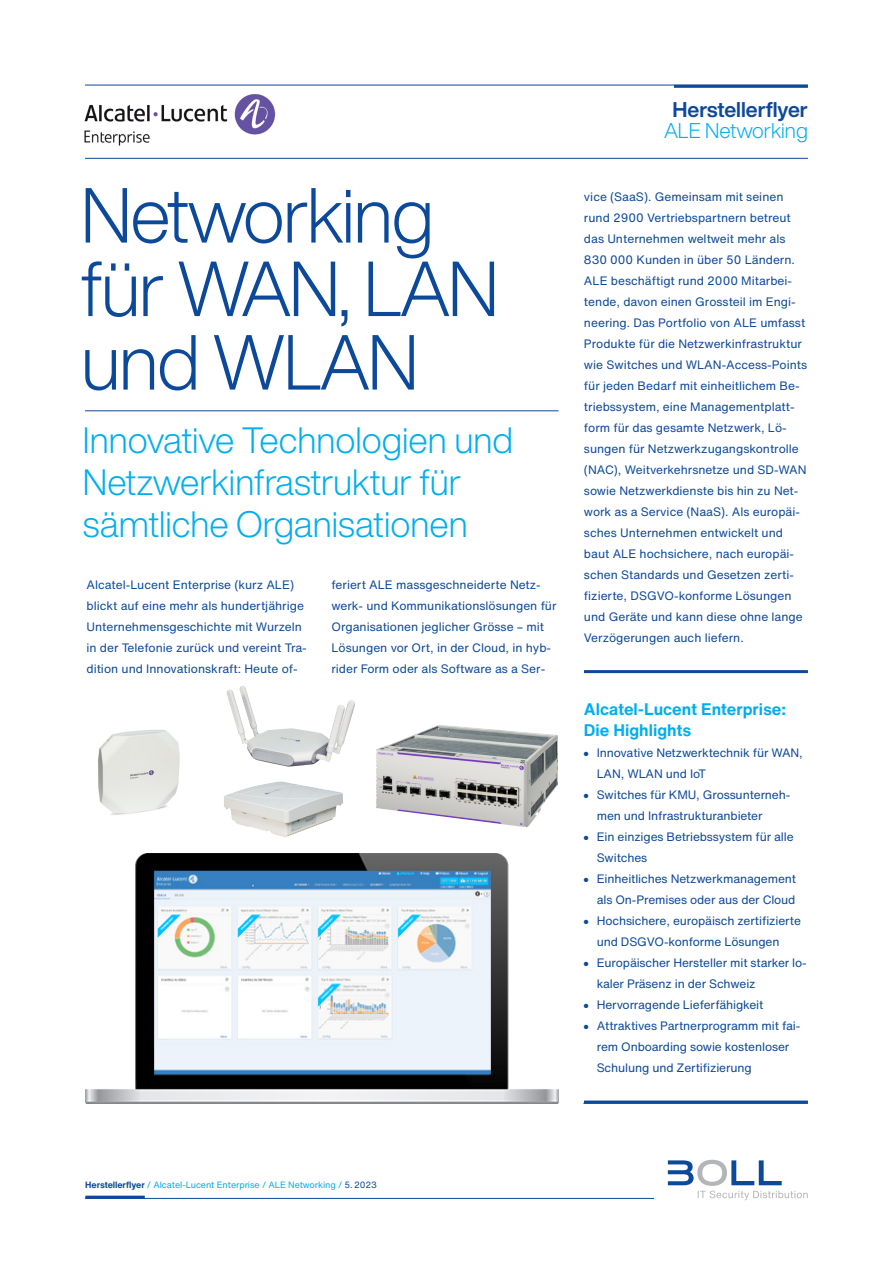
<style>
.page{position:relative;width:893px;height:1263px;background:#fff}
.page>*{position:absolute;margin:0;border:0;box-sizing:border-box;transform-origin:0 0}
.t1{font:300 76.5px "Helvetica Now Display";letter-spacing:-.025em;color:#0d499a}
.t2{font:300 36px "Helvetica Now Display";color:#00aeef}
.t3{font:700 21px "Helvetica Now Display";color:#0d499a}
.t4{font:300 21px "Helvetica Now Display";color:#00aeef}
.t5{font:700 16.5px/21px "Helvetica Now Text";color:#00aeef}
.t6{font:12px/21px "Helvetica Now Text";color:#0d499a}
.t7{font:9px "Helvetica Now Text";letter-spacing:-.01em;color:#00aeef}
.s1{font-weight:700;color:#0d499a}
.s2{color:#0d499a}
</style>
<div class="page">
<hr style="left:85px;top:1198px;width:569px;height:1px;background:#0d499a">
<hr style="left:85px;top:1195px;width:60px;height:3px;background:#0d499a">
<hr style="left:584px;top:670px;width:224px;height:3px;background:#0d499a">
<hr style="left:85px;top:411px;width:473px;height:1px;background:#0d499a">
<hr style="left:583px;top:1103px;width:225px;height:1px;background:#0d499a">
<hr style="left:584px;top:1100px;width:224px;height:3px;background:#0d499a">
<svg style="left:668px;top:1160px;width:140px;height:40px"></svg>
<img style="left:85px;top:853px;width:473px;height:251px">
<hr style="left:85px;top:85px;width:723px;height:1px;background:#0d499a">
<hr style="left:85px;top:158px;width:723px;height:1px;background:#0d499a">
<hr style="left:674px;top:85px;width:134px;height:3px;background:#0d499a">
<img style="left:84px;top:94px;width:192px;height:52px">
<img style="left:98px;top:730px;width:82px;height:85px">
<img style="left:224px;top:782px;width:119px;height:55px">
<img style="left:227px;top:686px;width:128px;height:80px">
<img style="left:376px;top:725px;width:182px;height:102px">
<p class="t1" style="left:81px;top:163px;width:355px">Networking</p>
<p class="t1" style="left:81px;top:237px;width:420px">für WAN, LAN</p>
<p class="t1" style="left:81px;top:310px;width:339px">und WLAN</p>
<p class="t2" style="left:83px;top:415px;width:432px">Innovative Technologien und</p>
<p class="t2" style="left:83px;top:457px;width:380px">Netzwerkinfrastruktur für</p>
<p class="t2" style="left:83px;top:499px;width:386px">sämtliche Organisationen</p>
<p class="t6" style="left:86px;top:574px;width:222px">Alcatel-Lucent Enterprise (kurz ALE) blickt auf eine mehr als hundertjährige Unternehmensgeschichte mit Wurzeln in der Telefonie zurück und vereint Tra&shy;dition und Innovationskraft: Heute of-</p>
<p class="t6" style="left:331px;top:574px;width:227px">feriert ALE massgeschneiderte Netz&shy;werk- und Kommunikationslösungen für Organisationen jeglicher Grösse – mit Lösungen vor Ort, in der Cloud, in hyb&shy;rider Form oder als Software as a Ser-</p>
<p class="t3" style="left:672px;top:95px;width:137px">Herstellerflyer</p>
<p class="t4" style="left:664px;top:116px;width:145px">ALE Networking</p>
<p class="t6" style="left:584px;top:185px;width:225px">vice (SaaS). Gemeinsam mit seinen rund 2900 Vertriebspartnern betreut das Unternehmen weltweit mehr als 830 000 Kunden in über 50 Ländern.<br>ALE beschäftigt rund 2000 Mitarbei&shy;tende, davon einen Grossteil im Engi&shy;neering. Das Portfolio von ALE umfasst Produkte für die Netzwerkinfrastruktur wie Switches und WLAN-Access-Points für jeden Bedarf mit einheitlichem Be&shy;triebssystem, eine Managementplatt&shy;form für das gesamte Netzwerk, Lö&shy;sungen für Netzwerkzugangskontrolle (NAC), Weitverkehrsnetze und SD-WAN sowie Netzwerkdienste bis hin zu Net&shy;work as a Service (NaaS). Als europäi&shy;sches Unternehmen entwickelt und baut ALE hochsichere, nach europäi&shy;schen Standards und Gesetzen zerti&shy;fizierte, DSGVO-konforme Lösungen und Geräte und kann diese ohne lange Verzögerungen auch liefern.</p>
<p class="t5" style="left:584px;top:698px;width:204px">Alcatel-Lucent Enterprise:<br>Die Highlights</p>
<p class="t6" style="left:597px;top:742px;width:208px;text-indent:-13px">● Innovative Netzwerktechnik für WAN,<br>LAN, WLAN und IoT</p>
<p class="t6" style="left:597px;top:784px;width:195px;text-indent:-13px">● Switches für KMU, Grossunterneh&shy;men und Infrastrukturanbieter</p>
<p class="t6" style="left:597px;top:826px;width:198px;text-indent:-13px">● Ein einziges Betriebssystem für alle<br>Switches</p>
<p class="t6" style="left:584px;top:868px;width:214px;text-align:right">● Einheitliches Netzwerkmanagement als On-Premises oder aus der Cloud</p>
<p class="t6" style="left:597px;top:910px;width:206px;text-indent:-13px">● Hochsichere, europäisch zertifizierte und DSGVO-konforme Lösungen</p>
<p class="t6" style="left:597px;top:952px;width:211px;text-indent:-13px">● Europäischer Hersteller mit starker lo&shy;kaler Präsenz in der Schweiz</p>
<p class="t6" style="left:584px;top:994px;width:181px">● Hervorragende Lieferfähigkeit</p>
<p class="t6" style="left:597px;top:1015px;width:205px;text-indent:-13px">● Attraktives Partnerprogramm mit fai&shy;rem Onboarding sowie kostenloser<br>Schulung und Zertifizierung</p>
<p class="t7" style="left:85px;top:1178px;width:293px"><span class="s1">Herstellerflyer</span> / Alcatel-Lucent Enterprise / ALE Networking / <span class="s2">5. 2023</span></p>
</div>
